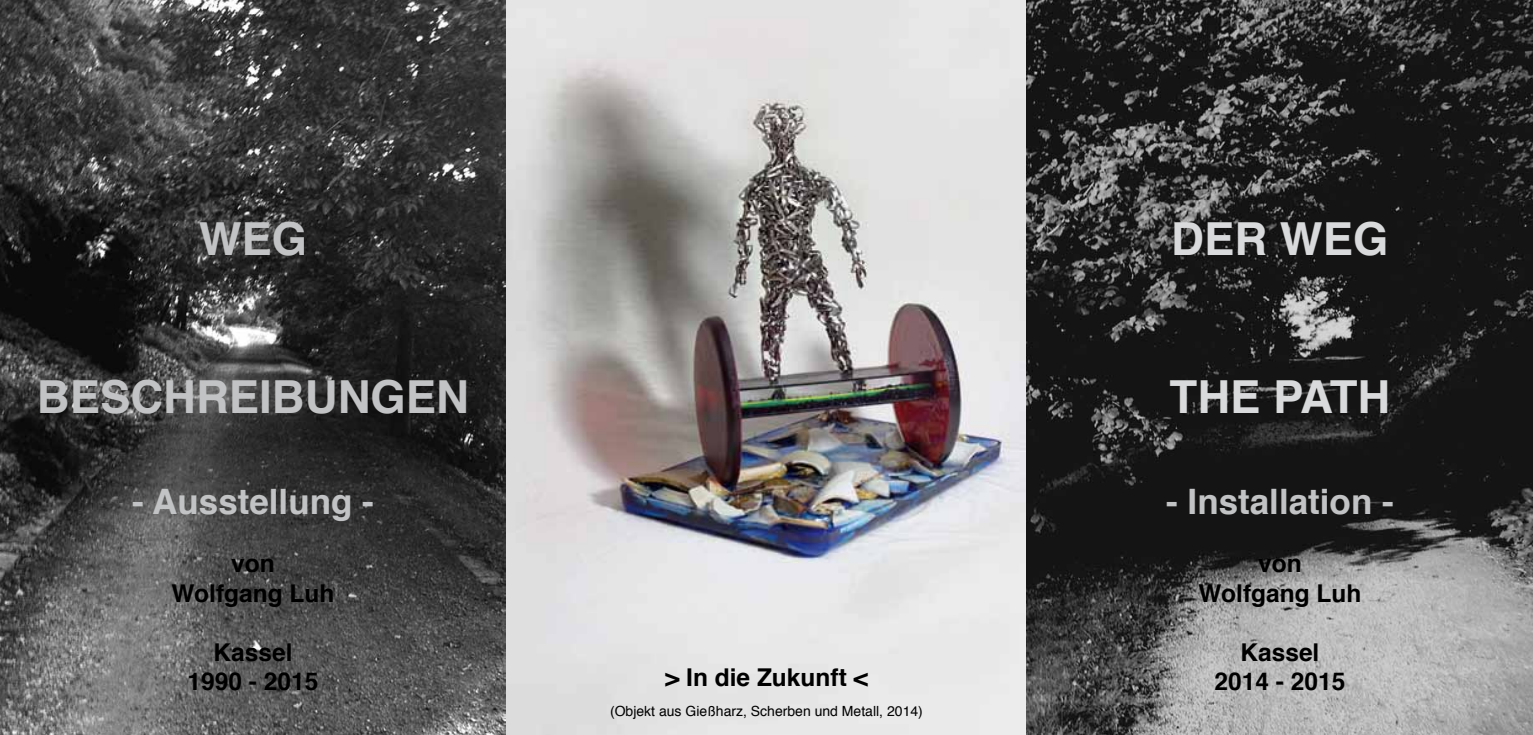
<style>
.page{position:relative;width:1533px;height:735px;background:#fff}
.page>*{position:absolute;margin:0;border:0;box-sizing:border-box;transform-origin:0 0}
.t1{font:700 45.5px "Helvetica";color:#c2c3c4}
.t2{font:700 45.5px "Helvetica";color:#d9dadb}
.t3{font:700 35px "Helvetica";color:#c2c3c4}
.t4{font:700 24.5px/29.4px "Helvetica";color:#000;text-align:center}
.t5{font:14px "Helvetica";color:#000}
</style>
<div class="page">
<img style="left:0;top:0;width:1533px;height:734px">
<h1 class="t1" style="left:199px;top:202px;width:110px">WEG</h1>
<h1 class="t2" style="left:1171px;top:202px;width:219px">DER WEG</h1>
<h1 class="t1" style="left:37px;top:359px;width:434px">BESCHREIBUNGEN</h1>
<h1 class="t2" style="left:1169px;top:359px;width:222px">THE PATH</h1>
<h2 class="t3" style="left:132px;top:472px;width:243px">- Ausstellung -</h2>
<p class="t4" style="left:172px;top:549px;width:164px">von<br>Wolfgang Luh</p>
<p class="t4" style="left:188px;top:637px;width:132px">Kassel<br>1990 - 2015</p>
<p class="t4" style="left:665px;top:662px;width:204px">&gt; In die Zukunft &lt;</p>
<p class="t5" style="left:610px;top:699px;width:314px">(Objekt aus Gießharz, Scherben und Metall, 2014)</p>
<h2 class="t3" style="left:1166px;top:472px;width:229px">- Installation -</h2>
<p class="t4" style="left:1198px;top:549px;width:164px">von<br>Wolfgang Luh</p>
<p class="t4" style="left:1214px;top:637px;width:132px">Kassel<br>2014 - 2015</p>
</div>
